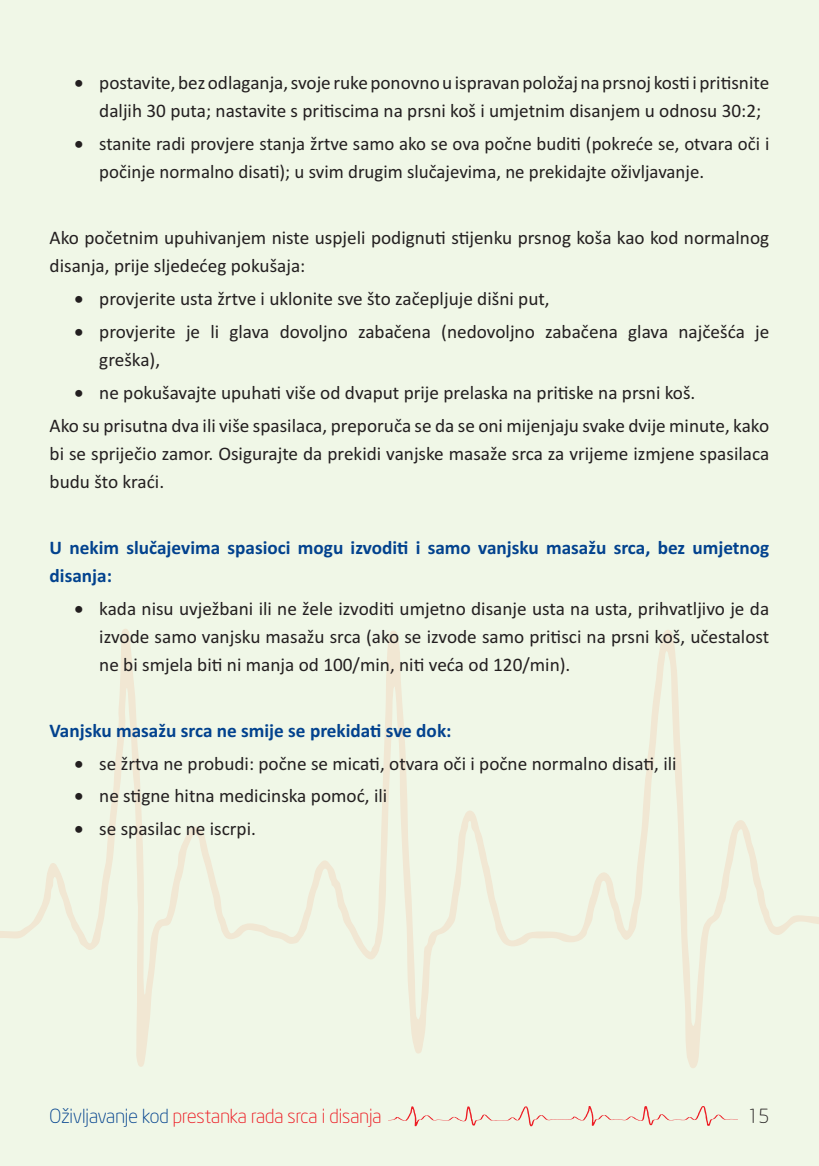
<style>
.page{position:relative;width:819px;height:1166px;background:#f0f7e7}
.page>*{position:absolute;margin:0;border:0;box-sizing:border-box;transform-origin:0 0}
.t1{font:19.25px/28px "Calibri";color:#231f20}
.t2{font:700 19.25px/28px "Calibri";color:#02428e}
.t3{font:300 19.25px "Neo Sans Intel";color:#ed1c24}
.t4{font:300 19.25px "Neo Sans Intel";color:#231f20}
.s1{color:#02428e}
</style>
<div class="page">
<svg style="left:0;top:629px;width:819px;height:439px"></svg>
<svg style="left:389px;top:1106px;width:348px;height:20px"></svg>
<p class="t1" style="left:99px;top:70px;width:671px;text-indent:-25px">• postavite, bez odlaganja, svoje ruke ponovno u ispravan položaj na prsnoj kosti i pritisnite daljih 30 puta; nastavite s pritiscima na prsni koš i umjetnim disanjem u odnosu 30:2;</p>
<p class="t1" style="left:99px;top:131px;width:671px;text-indent:-25px">• stanite radi provjere stanja žrtve samo ako se ova počne buditi (pokreće se, otvara oči i počinje normalno disati); u svim drugim slučajevima, ne prekidajte oživljavanje.</p>
<p class="t1" style="left:50px;top:225px;width:721px">Ako početnim upuhivanjem niste uspjeli podignuti stijenku prsnog koša kao kod normalnog disanja, prije sljedećeg pokušaja:</p>
<p class="t1" style="left:74px;top:286px;width:476px">• provjerite usta žrtve i uklonite sve što začepljuje dišni put,</p>
<p class="t1" style="left:99px;top:319px;width:671px;text-indent:-25px">• provjerite je li glava dovoljno zabačena (nedovoljno zabačena glava najčešća je greška),</p>
<p class="t1" style="left:50px;top:377px;width:721px;line-height:32.9px;text-indent:25px">• ne pokušavajte upuhati više od dvaput prije prelaska na pritiske na prsni koš.<br>Ako su prisutna dva ili više spasilaca, preporuča se da se oni mijenjaju svake dvije minute, kako</p>
<p class="t1" style="left:50px;top:441px;width:721px">bi se spriječio zamor. Osigurajte da prekidi vanjske masaže srca za vrijeme izmjene spasilaca budu što kraći.</p>
<p class="t2" style="left:50px;top:535px;width:721px">U nekim slučajevima spasioci mogu izvoditi i samo vanjsku masažu srca, bez umjetnog disanja:</p>
<p class="t1" style="left:99px;top:596px;width:671px;text-align:justify;text-indent:-25px">• kada nisu uvježbani ili ne žele izvoditi umjetno disanje usta na usta, prihvatljivo je da izvode samo vanjsku masažu srca (ako se izvode samo pritisci na prsni koš, učestalost ne bi smjela biti ni manja od 100/min, niti veća od 120/min).</p>
<p class="t2" style="left:50px;top:718px;width:403px">Vanjsku masažu srca ne smije se prekidati sve dok:</p>
<p class="t1" style="left:74px;top:751px;width:603px">• se žrtva ne probudi: počne se micati, otvara oči i počne normalno disati, ili</p>
<p class="t1" style="left:74px;top:783px;width:314px">• ne stigne hitna medicinska pomoć, ili</p>
<p class="t1" style="left:74px;top:816px;width:183px">• se spasilac ne iscrpi.</p>
<p class="t3" style="left:50px;top:1109px;width:333px"><span class="s1">Oživljavanje kod</span> prestanka rada srca i disanja</p>
<p class="t4" style="left:747px;top:1109px;width:23px">15</p>
</div>
